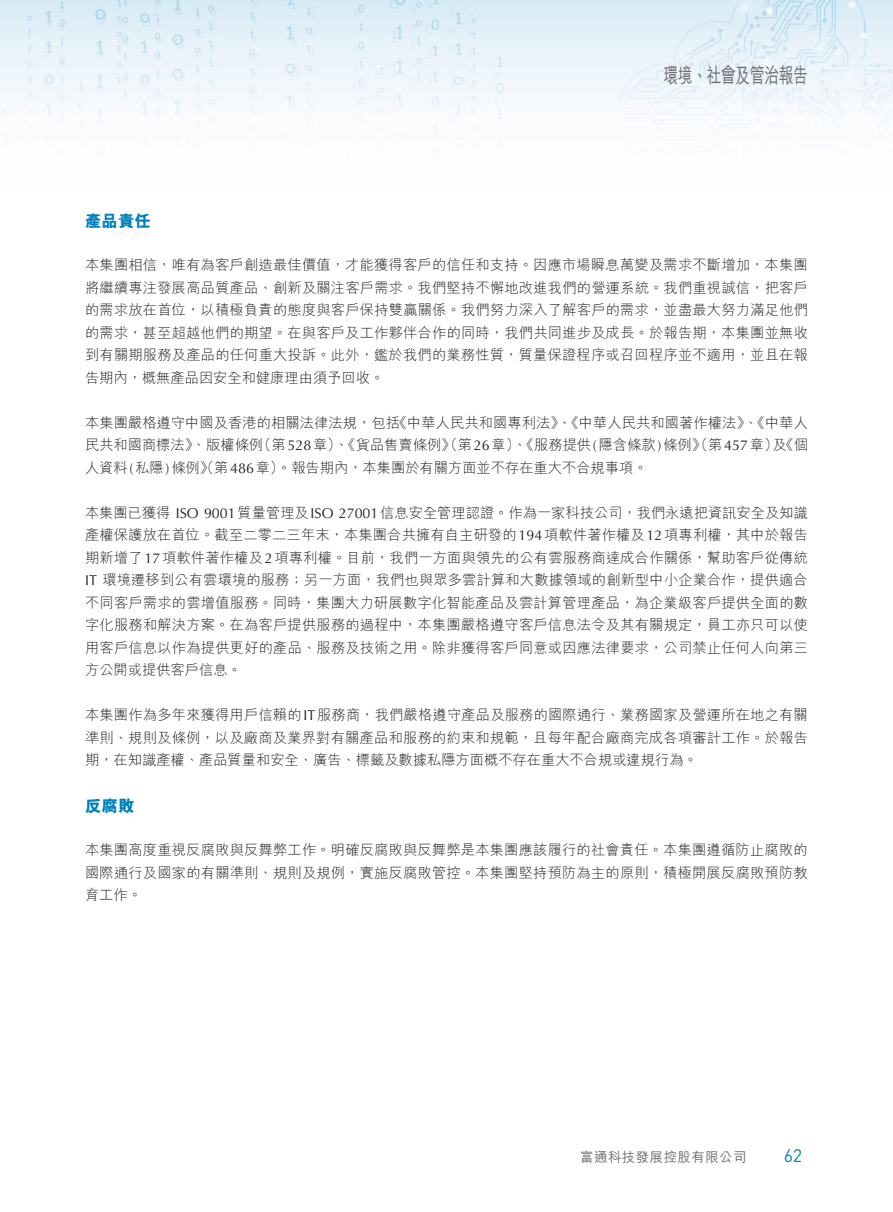
<style>
.page{position:relative;width:893px;height:1212px;background:#fff}
.page>*{position:absolute;margin:0;border:0;box-sizing:border-box;transform-origin:0 0}
.t1{font:500 21px "M Hei HK";letter-spacing:-.02em;color:#6c6d70;scale:.7 1}
.t2{font:18px "DINOT";color:#0081bb}
.t3{font:800 16.5px "M Hei HK";color:#0081bb}
.t4{font:300 14.25px/22.5px "M Hei HK";letter-spacing:.005em;color:#231f20;text-align:justify}
.t5{font:500 13.5px "M Hei HK";letter-spacing:.03em;color:#6c6d70}
.s1{font-family:"Optima LT Std";font-weight:400}
</style>
<div class="page">
<img style="left:0;top:0;width:893px;height:142px">
<h1 class="t1" style="left:664px;top:60px;width:208px">環境、社會及管治報告</h1>
<p class="t3" style="left:85px;top:213px;width:67px">產品責任</p>
<p class="t4" style="left:85px;top:254px;width:724px">本集團相信，唯有為客戶創造最佳價值，才能獲得客戶的信任和支持。因應市場瞬息萬變及需求不斷增加，本集團將繼續專注發展高品質產品、創新及關注客戶需求。我們堅持不懈地改進我們的營運系統。我們重視誠信，把客戶的需求放在首位，以積極負責的態度與客戶保持雙贏關係。我們努力深入了解客戶的需求，並盡最大努力滿足他們的需求，甚至超越他們的期望。在與客戶及工作夥伴合作的同時，我們共同進步及成長。於報告期，本集團並無收到有關期服務及產品的任何重大投訴。此外，鑑於我們的業務性質，質量保證程序或召回程序並不適用，並且在報告期內，概無產品因安全和健康理由須予回收。</p>
<p class="t4" style="left:393px;top:411px;width:417px">《中華人民共和國專利法》、《中華人民共和國著作權法》、《中華人</p>
<p class="t4" style="left:257px;top:411px;width:552px;text-indent:-172px">本集團嚴格遵守中國及香港的相關法律法規，包括<br>（第<span class="s1">528</span>章）、《貨品售賣條例》（第<span class="s1">26</span>章）、《服務提供<span class="s1">(</span>隱含條款<span class="s1">)</span>條例》（第<span class="s1">457</span>章 《及） 個</p>
<p class="t4" style="left:85px;top:434px;width:564px">民共和國商標法》、版權條例<br>人資料<span class="s1">(</span>私隱<span class="s1">)</span>條例》（第<span class="s1">486</span>章）。報告期內，本集團於有關方面並不存在重大不合規事項。</p>
<p class="t4" style="left:85px;top:501px;width:725px">本集團已獲得 <span class="s1">ISO 9001</span>質量管理及<span class="s1">ISO 27001</span>信息安全管理認證。作為一家科技公司，我們永遠把資訊安全及知識產權保護放在首位。截至二零二三年末，本集團合共擁有自主研發的<span class="s1">194</span>項軟件著作權及<span class="s1">12</span>項專利權，其中於報告期新增了<span class="s1">17</span>項軟件著作權及<span class="s1">2</span>項專利權。目前，我們一方面與領先的公有雲服務商達成合作關係，幫助客戶從傳統<span class="s1">IT</span> 環境遷移到公有雲環境的服務；另一方面，我們也與眾多雲計算和大數據領域的創新型中小企業合作，提供適合不同客戶需求的雲增值服務。同時，集團大力研展數字化智能產品及雲計算管理產品，為企業級客戶提供全面的數字化服務和解決方案。在為客戶提供服務的過程中，本集團嚴格遵守客戶信息法令及其有關規定，員工亦只可以使用客戶信息以作為提供更好的產品、服務及技術之用。除非獲得客戶同意或因應法律要求，公司禁止任何人向第三方公開或提供客戶信息。</p>
<p class="t4" style="left:85px;top:704px;width:724px">本集團作為多年來獲得用戶信賴的<span class="s1">IT</span>服務商，我們嚴格遵守產品及服務的國際通行、業務國家及營運所在地之有關準則、規則及條例，以及廠商及業界對有關產品和服務的約束和規範，且每年配合廠商完成各項審計工作。於報告期，在知識產權、產品質量和安全、廣告、標籤及數據私隱方面概不存在重大不合規或違規行為。</p>
<p class="t3" style="left:85px;top:798px;width:51px">反腐敗</p>
<p class="t4" style="left:85px;top:839px;width:724px">本集團高度重視反腐敗與反舞弊工作。明確反腐敗與反舞弊是本集團應該履行的社會責任。本集團遵循防止腐敗的國際通行及國家的有關準則、規則及規例，實施反腐敗管控。本集團堅持預防為主的原則，積極開展反腐敗預防教育工作。</p>
<p class="t5" style="left:580px;top:1147px;width:168px">富通科技發展控股有限公司</p>
<p class="t2" style="left:784px;top:1142px;width:20px">62</p>
</div>
